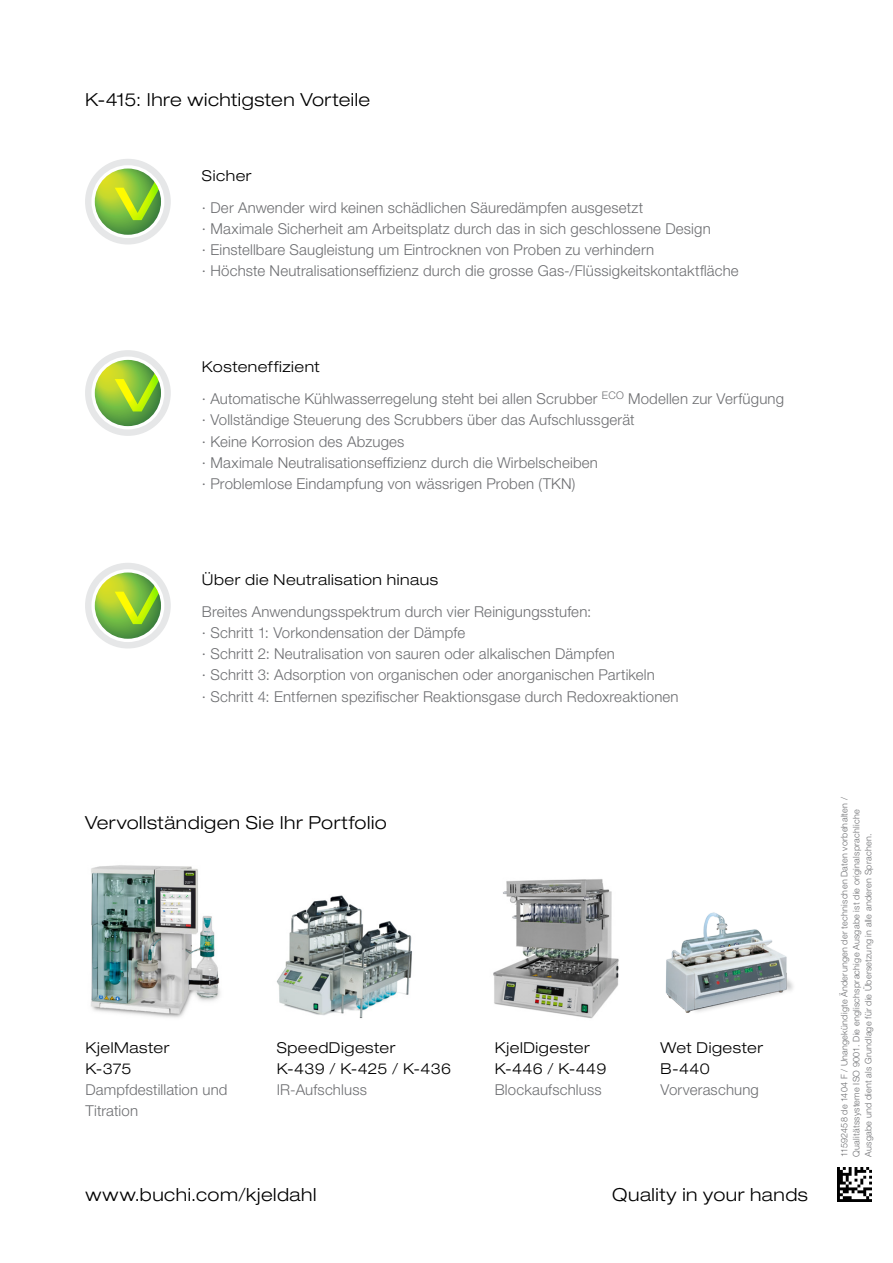
<style>
.page{position:relative;width:893px;height:1263px;background:#fff}
.page>*{position:absolute;margin:0;border:0;box-sizing:border-box;transform-origin:0 0}
.DE_Title{font:300 expanded 18px "Helvetica Neue LT Std";letter-spacing:.03em;color:#000}
.EN_Title{font:300 expanded 18px "Helvetica Neue LT Std";letter-spacing:.025em;color:#000}
.DE_Body_text_left{font:300 15px/21.3px "Helvetica Neue LT Std";letter-spacing:.01em;color:#6d6e71}
.DE_Title_small_down{font:300 expanded 15px/21.3px "Helvetica Neue LT Std";letter-spacing:.035em;color:#000}
.DE_Barcode{font:300 9px/12px "Helvetica Neue LT Std";letter-spacing:.03em;color:#6d6e71}
.s1{font-stretch:expanded;color:#000}
.s2{font-stretch:normal;color:#6d6e71}
</style>
<div class="page">
<div style="left:85px;top:159px;width:86px;height:85px;background:#e6e7e8;border-radius:50%"></div>
<svg style="left:91px;top:165px;width:73px;height:73px"></svg>
<svg style="left:95px;top:169px;width:66px;height:66px"></svg>
<svg style="left:110px;top:168px;width:51px;height:67px;background:#9bc852"></svg>
<div style="left:85px;top:350px;width:86px;height:86px;background:#e6e7e8;border-radius:50%"></div>
<div style="left:91px;top:357px;width:73px;height:72px;background:#fff;border-radius:50%"></div>
<svg style="left:95px;top:360px;width:66px;height:66px"></svg>
<svg style="left:110px;top:360px;width:51px;height:66px;background:#99c74f"></svg>
<div style="left:85px;top:563px;width:86px;height:85px;background:#e6e7e8;border-radius:50%"></div>
<svg style="left:91px;top:569px;width:73px;height:73px"></svg>
<svg style="left:95px;top:572px;width:66px;height:67px"></svg>
<svg style="left:110px;top:572px;width:51px;height:67px;background:#9bc852"></svg>
<img style="left:838px;top:1167px;width:34px;height:34px">
<img style="left:91px;top:865px;width:129px;height:153px">
<img style="left:276px;top:895px;width:136px;height:124px">
<img style="left:493px;top:879px;width:126px;height:140px">
<img style="left:665px;top:912px;width:128px;height:101px">
<p class="EN_Title" style="left:85px;top:89px;width:287px">K-415: Ihre wichtigsten Vorteile</p>
<p class="DE_Title_small_down" style="left:202px;top:165px;width:51px">Sicher</p>
<p class="DE_Body_text_left" style="left:202px;top:196px;width:443px">∙ Der Anwender wird keinen schädlichen Säuredämpfen ausgesetzt</p>
<p class="DE_Body_text_left" style="left:202px;top:218px;width:510px">∙ Maximale Sicherheit am Arbeitsplatz durch das in sich geschlossene Design</p>
<p class="DE_Body_text_left" style="left:202px;top:239px;width:454px">∙ Einstellbare Saugleistung um Eintrocknen von Proben zu verhindern</p>
<p class="DE_Body_text_left" style="left:202px;top:260px;width:538px">∙ Höchste Neutralisationseffizienz durch die grosse Gas-/Flüssigkeitskontaktfläche</p>
<p class="DE_Title_small_down" style="left:202px;top:356px;width:119px">Kosteneffizient</p>
<p class="DE_Body_text_left" style="left:202px;top:388px;width:584px">∙ Automatische Kühlwasserregelung steht bei allen Scrubber <sup>ECO</sup> Modellen zur Verfügung</p>
<p class="DE_Body_text_left" style="left:202px;top:409px;width:434px">∙ Vollständige Steuerung des Scrubbers über das Aufschlussgerät</p>
<p class="DE_Body_text_left" style="left:202px;top:430px;width:204px">∙ Keine Korrosion des Abzuges</p>
<p class="DE_Body_text_left" style="left:202px;top:451px;width:397px">∙ Maximale Neutralisationseffizienz durch die Wirbelscheiben</p>
<p class="DE_Body_text_left" style="left:202px;top:473px;width:375px">∙ Problemlose Eindampfung von wässrigen Proben (TKN)</p>
<p class="DE_Title_small_down" style="left:202px;top:568px;width:238px">Über die Neutralisation hinaus</p>
<p class="DE_Body_text_left" style="left:202px;top:600px;width:391px">Breites Anwendungsspektrum durch vier Reinigungsstufen:</p>
<p class="DE_Body_text_left" style="left:202px;top:621px;width:265px">∙ Schritt 1: Vorkondensation der Dämpfe</p>
<p class="DE_Body_text_left" style="left:202px;top:643px;width:414px">∙ Schritt 2: Neutralisation von sauren oder alkalischen Dämpfen</p>
<p class="DE_Body_text_left" style="left:202px;top:664px;width:454px">∙ Schritt 3: Adsorption von organischen oder anorganischen Partikeln</p>
<p class="DE_Body_text_left" style="left:202px;top:685px;width:478px">∙ Schritt 4: Entfernen spezifischer Reaktionsgase durch Redoxreaktionen</p>
<p class="DE_Title" style="left:85px;top:812px;width:303px">Vervollständigen Sie Ihr Portfolio</p>
<p class="DE_Body_text_left" style="left:85px;top:1036px;width:144px"><span class="s1">KjelMaster<br>K-375<br></span>Dampfdestillation und<br>Titration</p>
<p class="DE_Title_small_down" style="left:277px;top:1036px;width:176px">SpeedDigester<br>K-439 / K-425 / K-436<br><span class="s2">IR-Aufschluss</span></p>
<p class="DE_Title_small_down" style="left:495px;top:1036px;width:113px">KjelDigester<br>K-446 / K-449<br><span class="s2">Blockaufschluss</span></p>
<p class="DE_Title_small_down" style="left:661px;top:1036px;width:104px">Wet Digester<br>B-440<br><span class="s2">Vorveraschung</span></p>
<p class="DE_Title" style="left:86px;top:1184px;width:232px">www.buchi.com/kjeldahl</p>
<p class="DE_Title" style="left:612px;top:1184px;width:197px">Quality in your hands</p>
<p class="DE_Barcode" style="left:838px;top:1157px;width:361px;rotate:-90deg">11592458 de 1404 F / Unangekündigte Änderungen der technischen Daten vorbehalten /<br>Qualitätssysteme ISO 9001. Die englischsprachige Ausgabe ist die originalsprachliche<br>Ausgabe und dient als Grundlage für die Übersetzung in alle anderen Sprachen.</p>
</div>
